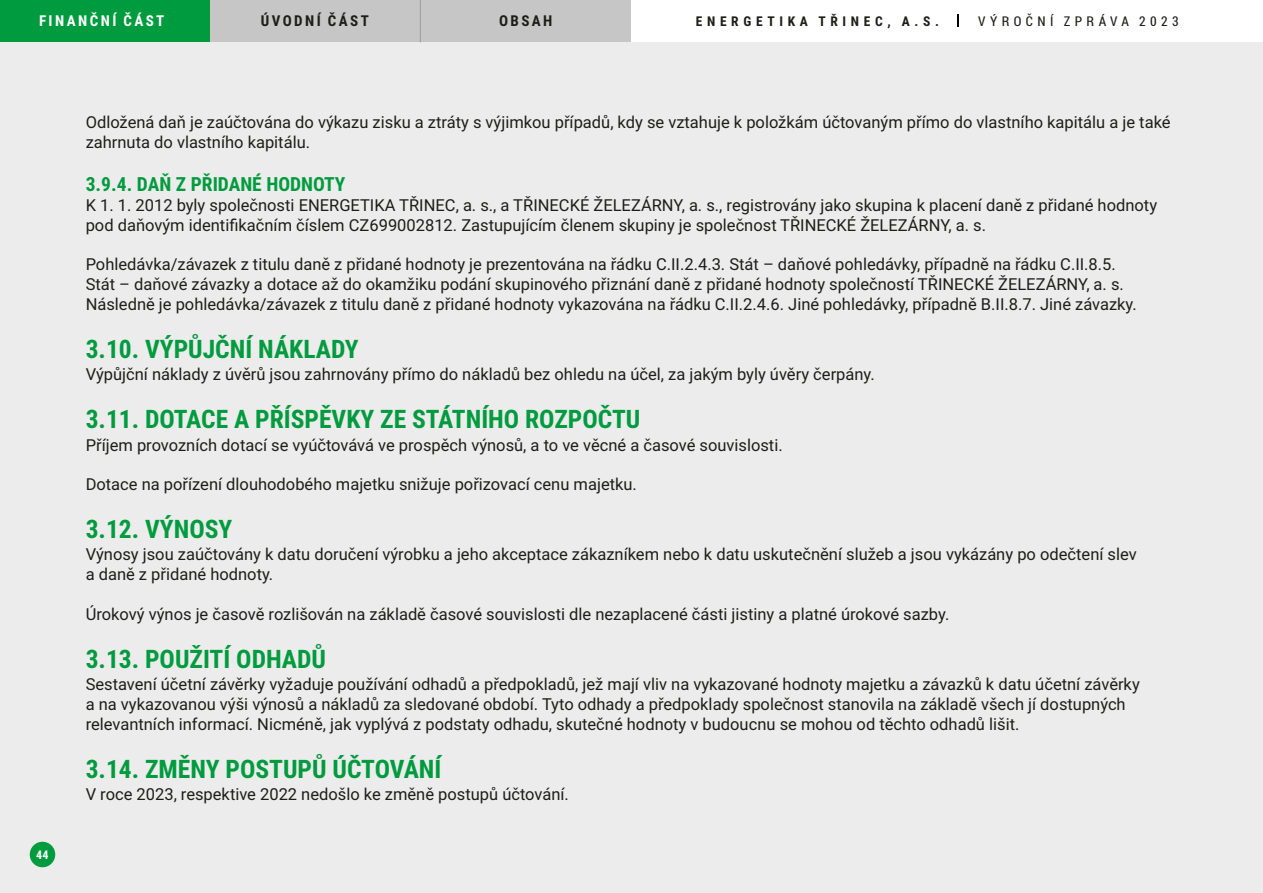
<style>
.page{position:relative;width:1263px;height:893px;background:#fff}
.page>*{position:absolute;margin:0;border:0;box-sizing:border-box;transform-origin:0 0}
.t1{font:700 25.5px "Roboto Condensed";color:#009b3e}
.t2{font:700 19.5px "Roboto Condensed";color:#009b3e}
.t3{font:16.5px/19.8px "Roboto";color:#1d1d1b}
.t4{font:700 15px "Roboto Condensed";letter-spacing:.16em;color:#1d1d1b}
.t5{font:700 15px "Roboto Condensed";letter-spacing:.16em;color:#fff}
.t6{font:700 13.5px "Roboto Condensed";letter-spacing:.345em;color:#1d1d1b}
.t7{font:13.5px "Roboto Condensed";letter-spacing:.325em;color:#1d1d1b}
.t8{font:700 12px "Roboto Condensed";color:#fff}
</style>
<div class="page">
<div style="left:0;top:42px;width:1263px;height:851px;background:#ececec"></div>
<div style="left:30px;top:842px;width:25px;height:25px;background:#009b3e;border-radius:50%"></div>
<div style="left:420px;top:0;width:211px;height:42px;background:#c6c6c6"></div>
<div style="left:210px;top:0;width:210px;height:42px;background:#c6c6c6"></div>
<div style="left:0;top:0;width:210px;height:42px;background:#009b3e"></div>
<svg style="left:958px;top:14px;width:1px;height:13px"></svg>
<hr style="left:420px;top:0;width:1px;height:42px;background:#9d9c9c">
<p class="t5" style="left:39px;top:15px;width:127px">FINANČNÍ ČÁST</p>
<p class="t4" style="left:261px;top:15px;width:109px">ÚVODNÍ ČÁST</p>
<p class="t4" style="left:499px;top:15px;width:55px">OBSAH</p>
<p class="t6" style="left:696px;top:16px;width:245px">ENERGETIKA TŘINEC, A.S.</p>
<p class="t7" style="left:978px;top:12px;width:202px">VÝROČNÍ ZPRÁVA 2023</p>
<p class="t8" style="left:36px;top:850px;width:14px">44</p>
<p class="t3" style="left:86px;top:114px;width:1086px">Odložená daň je zaúčtována do výkazu zisku a ztráty s výjimkou případů, kdy se vztahuje k položkám účtovaným přímo do vlastního kapitálu a je také zahrnuta do vlastního kapitálu.</p>
<p class="t2" style="left:86px;top:176px;width:261px">3.9.4. DAŇ Z PŘIDANÉ HODNOTY</p>
<p class="t3" style="left:86px;top:197px;width:1073px">K 1. 1. 2012 byly společnosti ENERGETIKA TŘINEC, a. s., a TŘINECKÉ ŽELEZÁRNY, a. s., registrovány jako skupina k placení daně z přidané hodnoty pod daňovým identifikačním číslem CZ699002812. Zastupujícím členem skupiny je společnost TŘINECKÉ ŽELEZÁRNY, a. s.</p>
<p class="t3" style="left:86px;top:256px;width:1053px">Pohledávka/závazek z titulu daně z přidané hodnoty je prezentována na řádku C.II.2.4.3. Stát – daňové pohledávky, případně na řádku C.II.8.5.<br>Stát – daňové závazky a dotace až do okamžiku podání skupinového přiznání daně z přidané hodnoty společností TŘINECKÉ ŽELEZÁRNY, a. s.<br>Následně je pohledávka/závazek z titulu daně z přidané hodnoty vykazována na řádku C.II.2.4.6. Jiné pohledávky, případně B.II.8.7. Jiné závazky.</p>
<h1 class="t1" style="left:86px;top:339px;width:275px">3.10. VÝPŮJČNÍ NÁKLADY</h1>
<p class="t3" style="left:86px;top:366px;width:791px">Výpůjční náklady z úvěrů jsou zahrnovány přímo do nákladů bez ohledu na účel, za jakým byly úvěry čerpány.</p>
<h1 class="t1" style="left:86px;top:409px;width:556px">3.11. DOTACE A PŘÍSPĚVKY ZE STÁTNÍHO ROZPOČTU</h1>
<p class="t3" style="left:86px;top:436px;width:698px">Příjem provozních dotací se vyúčtovává ve prospěch výnosů, a to ve věcné a časové souvislosti.</p>
<p class="t3" style="left:86px;top:476px;width:553px">Dotace na pořízení dlouhodobého majetku snižuje pořizovací cenu majetku.</p>
<h1 class="t1" style="left:86px;top:519px;width:148px">3.12. VÝNOSY</h1>
<p class="t3" style="left:86px;top:546px;width:1052px">Výnosy jsou zaúčtovány k datu doručení výrobku a jeho akceptace zákazníkem nebo k datu uskutečnění služeb a jsou vykázány po odečtení slev a daně z přidané hodnoty.</p>
<p class="t3" style="left:86px;top:606px;width:865px">Úrokový výnos je časově rozlišován na základě časové souvislosti dle nezaplacené části jistiny a platné úrokové sazby.</p>
<h1 class="t1" style="left:86px;top:649px;width:242px">3.13. POUŽITÍ ODHADŮ</h1>
<p class="t3" style="left:86px;top:676px;width:1056px">Sestavení účetní závěrky vyžaduje používání odhadů a předpokladů, jež mají vliv na vykazované hodnoty majetku a závazků k datu účetní závěrky a na vykazovanou výši výnosů a nákladů za sledované období. Tyto odhady a předpoklady společnost stanovila na základě všech jí dostupných relevantních informací. Nicméně, jak vyplývá z podstaty odhadu, skutečné hodnoty v budoucnu se mohou od těchto odhadů lišit.</p>
<h1 class="t1" style="left:86px;top:759px;width:357px">3.14. ZMĚNY POSTUPŮ ÚČTOVÁNÍ</h1>
<p class="t3" style="left:86px;top:786px;width:485px">V roce 2023, respektive 2022 nedošlo ke změně postupů účtování.</p>
</div>
